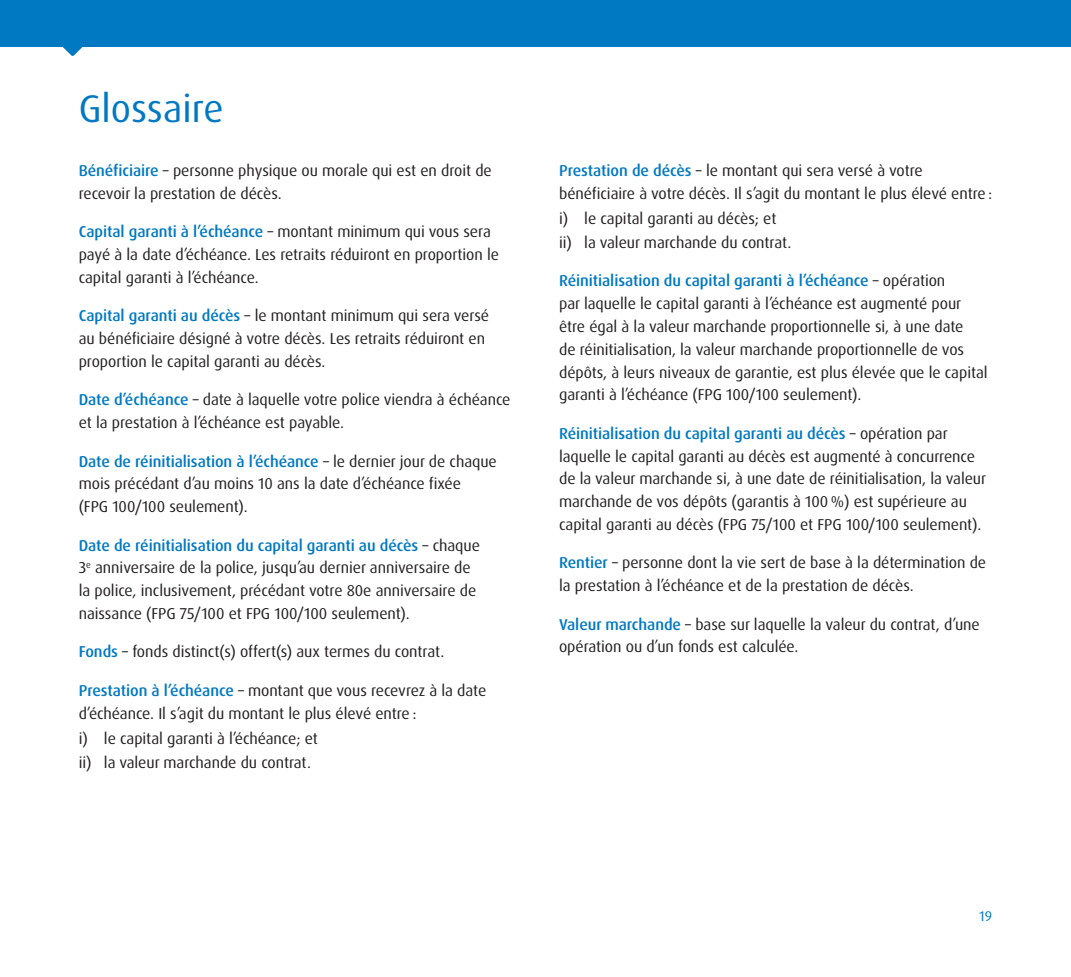
<style>
.page{position:relative;width:1071px;height:977px;background:#fff}
.page>*{position:absolute;margin:0;border:0;box-sizing:border-box;transform-origin:0 0}
.t1{font:38.5px "Dax Pro";color:#0079c2}
.t2{font:15.75px/22.8px "Dax Pro";letter-spacing:-.005em;color:#231f20}
.t3{font:14px "Dax Pro";color:#0079c2}
.s1{font-weight:500;color:#0079c2}
</style>
<div class="page">
<div style="left:0;top:0;width:1071px;height:47px;background:#0079c2"></div>
<svg style="left:63px;top:47px;width:19px;height:9px"></svg>
<h1 class="t1" style="left:79px;top:83px;width:147px">Glossaire</h1>
<p class="t2" style="left:79px;top:159px;width:415px"><span class="s1">Bénéficiaire</span> – personne physique ou morale qui est en droit de recevoir la prestation de décès.</p>
<p class="t2" style="left:79px;top:220px;width:422px"><span class="s1">Capital garanti à l’échéance</span> – montant minimum qui vous sera payé à la date d’échéance. Les retraits réduiront en proportion le capital garanti à l’échéance.</p>
<p class="t2" style="left:79px;top:304px;width:412px"><span class="s1">Capital garanti au décès</span> – le montant minimum qui sera versé au bénéficiaire désigné à votre décès. Les retraits réduiront en proportion le capital garanti au décès.</p>
<p class="t2" style="left:79px;top:388px;width:433px"><span class="s1">Date d’échéance</span> – date à laquelle votre police viendra à échéance et la prestation à l’échéance est payable.</p>
<p class="t2" style="left:79px;top:450px;width:420px"><span class="s1">Date de réinitialisation à l’échéance</span> – le dernier jour de chaque mois précédant d’au moins 10 ans la date d’échéance fixée<br>(FPG 100/100 seulement).</p>
<p class="t2" style="left:79px;top:534px;width:403px"><span class="s1">Date de réinitialisation du capital garanti au décès</span> – chaque 3<sup>e</sup> anniversaire de la police, jusqu’au dernier anniversaire de la police, inclusivement, précédant votre 80e anniversaire de naissance (FPG 75/100 et FPG 100/100 seulement).</p>
<p class="t2" style="left:79px;top:640px;width:367px"><span class="s1">Fonds</span> – fonds distinct(s) offert(s) aux termes du contrat.</p>
<p class="t2" style="left:79px;top:679px;width:409px"><span class="s1">Prestation à l’échéance</span> – montant que vous recevrez à la date d’échéance. Il s’agit du montant le plus élevé entre :</p>
<p class="t2" style="left:79px;top:726px;width:241px;line-height:24px">i) le capital garanti à l’échéance; et ii) la valeur marchande du contrat.</p>
<p class="t2" style="left:559px;top:159px;width:435px"><span class="s1">Prestation de décès</span> – le montant qui sera versé à votre bénéficiaire à votre décès. Il s’agit du montant le plus élevé entre :</p>
<p class="t2" style="left:559px;top:206px;width:234px;line-height:24px">i) le capital garanti au décès; et ii) la valeur marchande du contrat.</p>
<p class="t2" style="left:559px;top:270px;width:430px"><span class="s1">Réinitialisation du capital garanti à l’échéance</span> – opération<br>par laquelle le capital garanti à l’échéance est augmenté pour être égal à la valeur marchande proportionnelle si, à une date<br>de réinitialisation, la valeur marchande proportionnelle de vos dépôts, à leurs niveaux de garantie, est plus élevée que le capital garanti à l’échéance (FPG 100/100 seulement).</p>
<p class="t2" style="left:559px;top:422px;width:429px"><span class="s1">Réinitialisation du capital garanti au décès</span> – opération par laquelle le capital garanti au décès est augmenté à concurrence de la valeur marchande si, à une date de réinitialisation, la valeur marchande de vos dépôts (garantis à 100 %) est supérieure au capital garanti au décès (FPG 75/100 et FPG 100/100 seulement).</p>
<p class="t2" style="left:559px;top:551px;width:429px"><span class="s1">Rentier</span> – personne dont la vie sert de base à la détermination de la prestation à l’échéance et de la prestation de décès.</p>
<p class="t2" style="left:559px;top:613px;width:422px"><span class="s1">Valeur marchande</span> – base sur laquelle la valeur du contrat, d’une opération ou d’un fonds est calculée.</p>
<p class="t3" style="left:979px;top:906px;width:14px">19</p>
</div>
